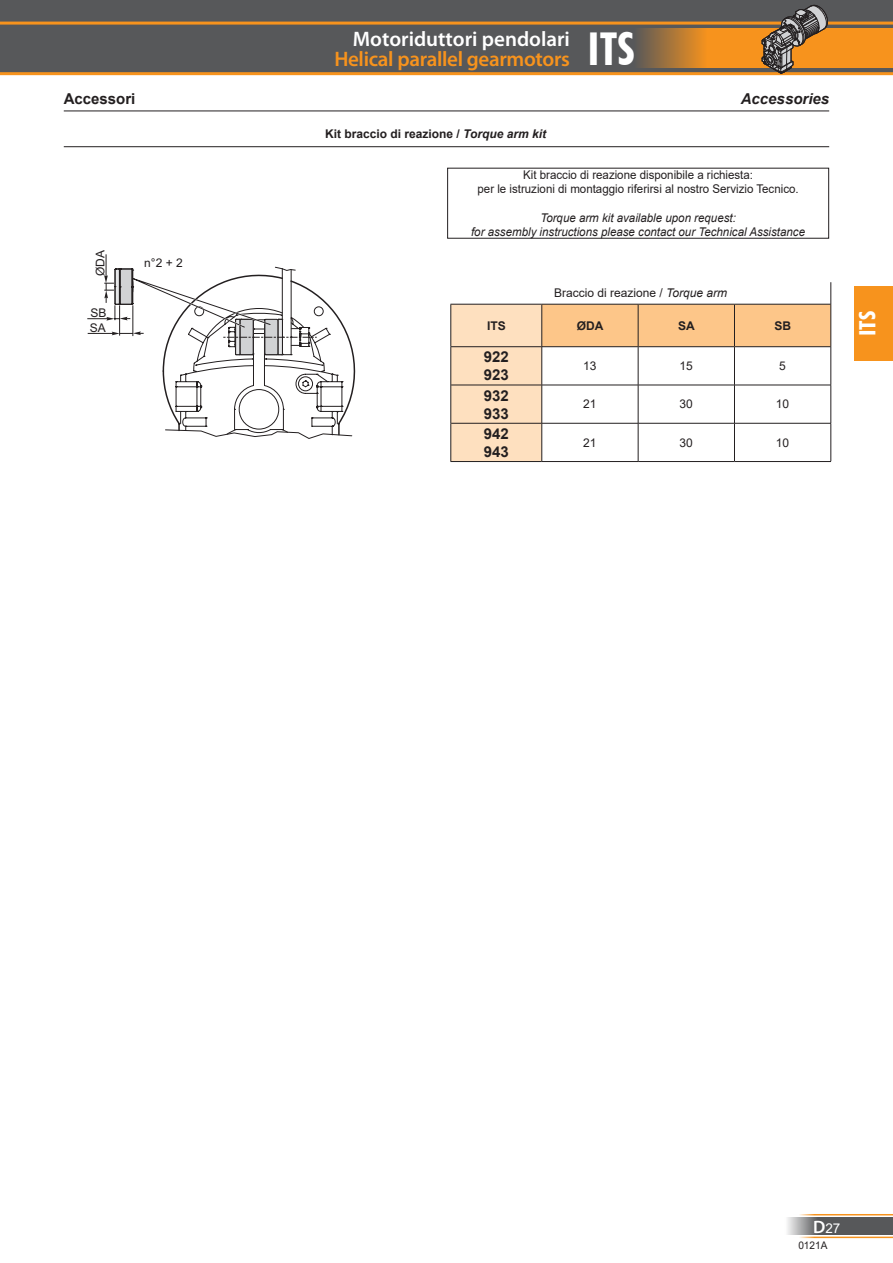
<style>
.page{position:relative;width:893px;height:1263px;background:#fff}
.page>*{position:absolute;margin:0;border:0;box-sizing:border-box;transform-origin:0 0}
.t1{font:700 condensed 22.5px "Futura BT";color:#fff;scale:1.08 1}
.t2{font:600 21px/19.5px "Myriad Pro";letter-spacing:-.015em;color:#f7931d}
.t3{font:700 15px/18px "Arial";color:#231f20}
.t4{font:italic 700 15px "Arial";color:#231f20}
.t5{font:13.5px "Arial";color:#fff}
.t6{font:12px/14.4px "Arial";color:#231f20;text-align:center;scale:.96 1}
.t7{font:italic 12px/14.4px "Arial";color:#231f20;text-align:center;scale:.96 1}
.t8{font:12px/15px "Arial";color:#231f20}
.t9{font:700 12px "Arial";color:#231f20}
.t10{font:10.5px "Arial";color:#231f20;scale:.96 1}
.s1{color:#fff}
.s2{font-family:"Futura BT";font-weight:700;font-stretch:condensed;font-size:45.3px;color:#fff}
.s3{font-style:italic}
.s4{font-family:"Myriad Pro";font-weight:600;font-size:18px}
</style>
<div class="page">
<hr style="left:793px;top:1236px;width:100px;height:2px;background:#f7931d">
<hr style="left:793px;top:1214px;width:100px;height:1px;background:#f7931d">
<svg style="left:787px;top:1217px;width:106px;height:18px;background:#6e6e70"></svg>
<div style="left:0;top:0;width:893px;height:74px;background:#57585a"></div>
<hr style="left:0;top:72px;width:893px;height:3px;background:#f7931d">
<hr style="left:0;top:22px;width:893px;height:3px;background:#f7931d">
<svg style="left:639px;top:28px;width:254px;height:40px;background:#db8827"></svg>
<svg style="left:761px;top:4px;width:67px;height:70px"></svg>
<div style="left:855px;top:286px;width:38px;height:75px;background:#f7931d"></div>
<hr style="left:64px;top:111px;width:765px;height:1px;background:#231f20">
<hr style="left:64px;top:146px;width:765px;height:1px;background:#231f20">
<svg style="left:87px;top:254px;width:269px;height:185px"></svg>
<div style="left:447px;top:168px;width:382px;height:71px;border:1px solid #231f20"></div>
<svg style="left:451px;top:282px;width:381px;height:179px"></svg>
<hr style="left:638px;top:305px;width:1px;height:41px;background:#231f20">
<hr style="left:734px;top:305px;width:1px;height:41px;background:#231f20">
<hr style="left:831px;top:304px;width:1px;height:43px;background:#231f20">
<hr style="left:451px;top:385px;width:91px;height:1px;background:#231f20">
<hr style="left:542px;top:423px;width:96px;height:1px;background:#231f20">
<hr style="left:451px;top:423px;width:91px;height:1px;background:#231f20">
<hr style="left:638px;top:423px;width:96px;height:1px;background:#231f20">
<hr style="left:638px;top:423px;width:1px;height:38px;background:#231f20">
<hr style="left:734px;top:423px;width:97px;height:1px;background:#231f20">
<hr style="left:734px;top:423px;width:1px;height:38px;background:#231f20">
<hr style="left:831px;top:423px;width:1px;height:38px;background:#231f20">
<hr style="left:638px;top:347px;width:1px;height:38px;background:#231f20">
<hr style="left:734px;top:347px;width:1px;height:38px;background:#231f20">
<hr style="left:831px;top:347px;width:1px;height:38px;background:#231f20">
<hr style="left:542px;top:385px;width:96px;height:1px;background:#231f20">
<hr style="left:638px;top:385px;width:96px;height:1px;background:#231f20">
<hr style="left:638px;top:385px;width:1px;height:38px;background:#231f20">
<hr style="left:734px;top:385px;width:97px;height:1px;background:#231f20">
<hr style="left:734px;top:385px;width:1px;height:38px;background:#231f20">
<hr style="left:831px;top:385px;width:1px;height:38px;background:#231f20">
<hr style="left:450px;top:304px;width:92px;height:1px;background:#231f20">
<hr style="left:450px;top:305px;width:1px;height:41px;background:#231f20">
<hr style="left:542px;top:304px;width:96px;height:1px;background:#231f20">
<hr style="left:638px;top:304px;width:96px;height:1px;background:#231f20">
<hr style="left:734px;top:304px;width:97px;height:1px;background:#231f20">
<hr style="left:450px;top:346px;width:92px;height:1px;background:#231f20">
<hr style="left:542px;top:346px;width:96px;height:1px;background:#231f20">
<hr style="left:638px;top:346px;width:96px;height:1px;background:#231f20">
<hr style="left:734px;top:346px;width:97px;height:1px;background:#231f20">
<hr style="left:450px;top:347px;width:1px;height:38px;background:#231f20">
<hr style="left:450px;top:385px;width:1px;height:38px;background:#231f20">
<hr style="left:450px;top:423px;width:1px;height:38px;background:#231f20">
<hr style="left:541px;top:347px;width:1px;height:38px;background:#231f20">
<hr style="left:541px;top:385px;width:1px;height:38px;background:#231f20">
<hr style="left:541px;top:423px;width:1px;height:38px;background:#231f20">
<hr style="left:450px;top:461px;width:92px;height:1px;background:#231f20">
<hr style="left:542px;top:461px;width:96px;height:1px;background:#231f20">
<hr style="left:638px;top:461px;width:96px;height:1px;background:#231f20">
<hr style="left:734px;top:461px;width:97px;height:1px;background:#231f20">
<hr style="left:541px;top:305px;width:1px;height:42px;background:#231f20">
<h2 class="t2" style="left:334px;top:29px;width:302px;text-indent:18px"><span class="s1">Motoriduttori pendolari<br></span>Helical parallel gearmotors <span class="s2">ITS</span></h2>
<p class="t3" style="left:64px;top:90px;width:73px">Accessori</p>
<p class="t4" style="left:741px;top:89px;width:90px">Accessories</p>
<p class="t9" style="left:325px;top:125px;width:222px">Kit braccio di reazione / <span class="s3">Torque arm kit</span></p>
<p class="t8" style="left:93px;top:276px;width:28px;rotate:-90deg">ØDA</p>
<p class="t8" style="left:144px;top:255px;width:40px">n°2 + 2</p>
<p class="t8" style="left:90px;top:305px;width:18px">SB<br>SA</p>
<p class="t6" style="left:477px;top:167px;width:336px">Kit braccio di reazione disponibile a richiesta:<br>per le istruzioni di montaggio riferirsi al nostro Servizio Tecnico.</p>
<p class="t7" style="left:471px;top:211px;width:349px">Torque arm kit available upon request:<br>for assembly instructions please contact our Technical Assistance</p>
<p class="t8" style="left:554px;top:286px;width:174px">Braccio di reazione / <span class="s3">Torque arm</span></p>
<p class="t9" style="left:487px;top:317px;width:20px">ITS</p>
<p class="t9" style="left:577px;top:317px;width:28px">ØDA</p>
<p class="t9" style="left:678px;top:317px;width:18px">SA</p>
<p class="t9" style="left:774px;top:317px;width:18px">SB</p>
<p class="t3" style="left:484px;top:348px;width:27px">922<br>923</p>
<p class="t8" style="left:583px;top:358px;width:15px">13</p>
<p class="t8" style="left:680px;top:358px;width:15px">15</p>
<p class="t8" style="left:779px;top:358px;width:8px">5</p>
<p class="t3" style="left:484px;top:386px;width:27px">932<br>933</p>
<p class="t8" style="left:583px;top:397px;width:15px">21</p>
<p class="t8" style="left:680px;top:397px;width:15px">30</p>
<p class="t8" style="left:776px;top:397px;width:15px">10</p>
<p class="t3" style="left:484px;top:425px;width:27px">942<br>943</p>
<p class="t8" style="left:583px;top:435px;width:15px">21</p>
<p class="t8" style="left:680px;top:435px;width:15px">30</p>
<p class="t8" style="left:776px;top:435px;width:15px">10</p>
<h1 class="t1" style="left:854px;top:336px;width:25px;rotate:-90deg">ITS</h1>
<p class="t5" style="left:813px;top:1219px;width:29px"><span class="s4">D</span>27</p>
<p class="t10" style="left:798px;top:1238px;width:32px">0121A</p>
</div>
